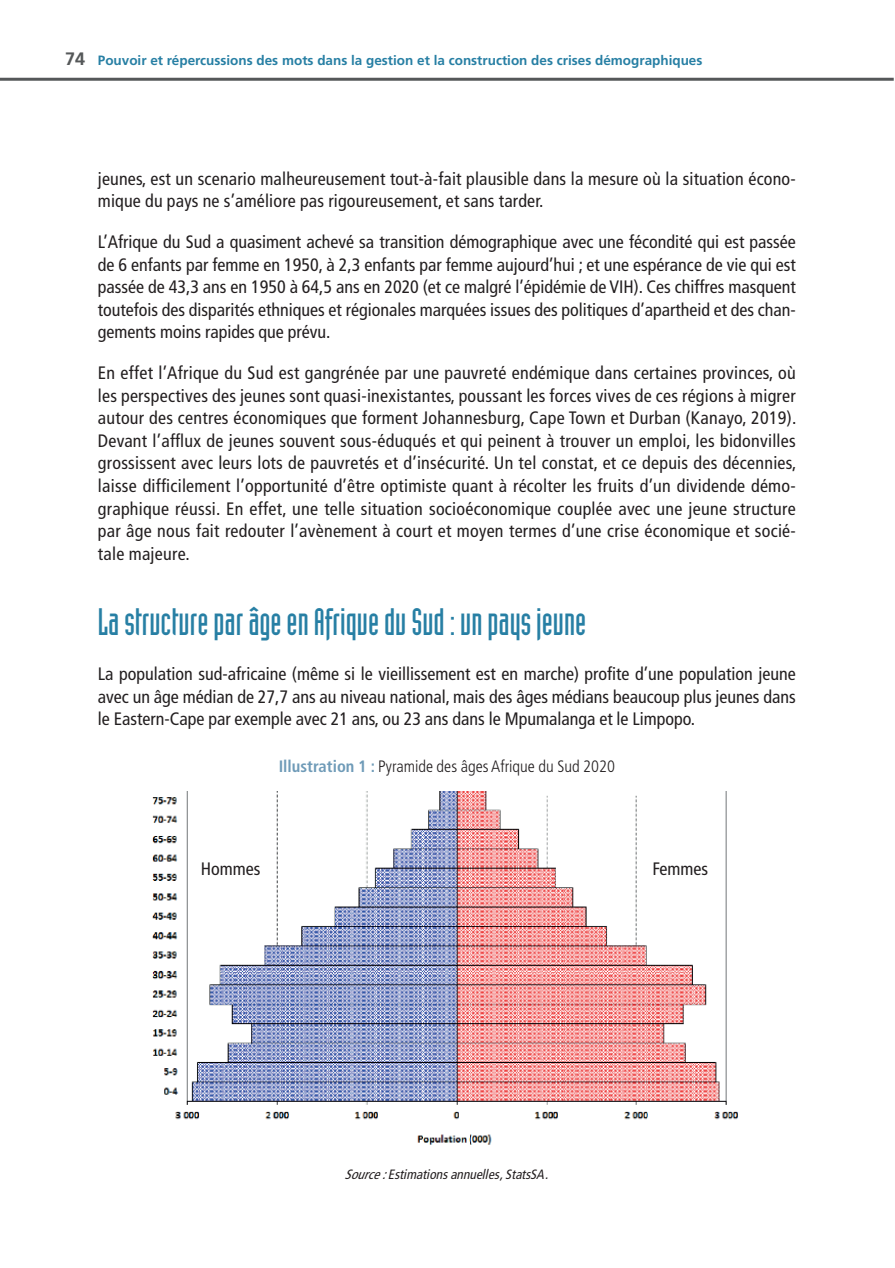
<style>
.page{position:relative;width:895px;height:1268px;background:#fff}
.page>*{position:absolute;margin:0;border:0;box-sizing:border-box;transform-origin:0 0}
.t1{font:37.5px "Industria Solid";color:#277fa4}
.t2{font:condensed 18px/22.5px "Frutiger LT Std";letter-spacing:.01em;color:#231f20;text-align:justify}
.t3{font:300 condensed 16.5px "Frutiger LT Std";color:#231f20}
.t4{font:700 13.5px "Frutiger LT Std";color:#277fa4}
.t5{font:italic condensed 13.5px "Frutiger LT Std";color:#231f20}
.s1{font-size:18px;color:#555859}
.s2{font-weight:700;color:#6f9bb8}
</style>
<div class="page">
<hr style="left:0;top:78px;width:893px;height:3px;background:#555859">
<img style="left:152px;top:791px;width:586px;height:354px">
<div style="left:193px;top:845px;width:75px;height:46px;background:#fff"></div>
<div style="left:642px;top:845px;width:75px;height:46px;background:#fff"></div>
<p class="t4" style="left:65px;top:52px;width:638px"><span class="s1">74</span> Pouvoir et répercussions des mots dans la gestion et la construction des crises démographiques</p>
<p class="t2" style="left:98px;top:167px;width:699px">jeunes, est un scenario malheureusement tout-à-fait plausible dans la mesure où la situation écono&shy;mique du pays ne s’améliore pas rigoureusement, et sans tarder.</p>
<p class="t2" style="left:98px;top:231px;width:699px">L’Afrique du Sud a quasiment achevé sa transition démographique avec une fécondité qui est passée de 6 enfants par femme en 1950, à 2,3 enfants par femme aujourd’hui ; et une espérance de vie qui est passée de 43,3 ans en 1950 à 64,5 ans en 2020 (et ce malgré l’épidémie de VIH). Ces chiffres masquent toutefois des disparités ethniques et régionales marquées issues des politiques d’apartheid et des chan&shy;gements moins rapides que prévu.</p>
<p class="t2" style="left:98px;top:362px;width:699px">En effet l’Afrique du Sud est gangrénée par une pauvreté endémique dans certaines provinces, où les perspectives des jeunes sont quasi-inexistantes, poussant les forces vives de ces régions à migrer autour des centres économiques que forment Johannesburg, Cape Town et Durban (Kanayo, 2019).<br>Devant l’afflux de jeunes souvent sous-éduqués et qui peinent à trouver un emploi, les bidonvilles grossissent avec leurs lots de pauvretés et d’insécurité. Un tel constat, et ce depuis des décennies, laisse difficilement l’opportunité d’être optimiste quant à récolter les fruits d’un dividende démo&shy;graphique réussi. En effet, une telle situation socioéconomique couplée avec une jeune structure par âge nous fait redouter l’avènement à court et moyen termes d’une crise économique et socié&shy;tale majeure.</p>
<h1 class="t1" style="left:98px;top:601px;width:489px">La structure par âge en Afrique du Sud: un pays jeune</h1>
<p class="t2" style="left:98px;top:663px;width:699px">La population sud-africaine (même si le vieillissement est en marche) profite d’une population jeune avec un âge médian de 27,7 ans au niveau national, mais des âges médians beaucoup plus jeunes dans le Eastern-Cape par exemple avec 21 ans, ou 23 ans dans le Mpumalanga et le Limpopo.</p>
<p class="t3" style="left:278px;top:757px;width:337px"><span class="s2">Illustration 1 :</span> Pyramide des âges Afrique du Sud 2020</p>
<p class="t2" style="left:201px;top:857px;width:61px">Hommes</p>
<p class="t2" style="left:652px;top:857px;width:57px">Femmes</p>
<p class="t5" style="left:345px;top:1166px;width:204px">Source:Estimations annuelles, StatsSA.</p>
</div>
